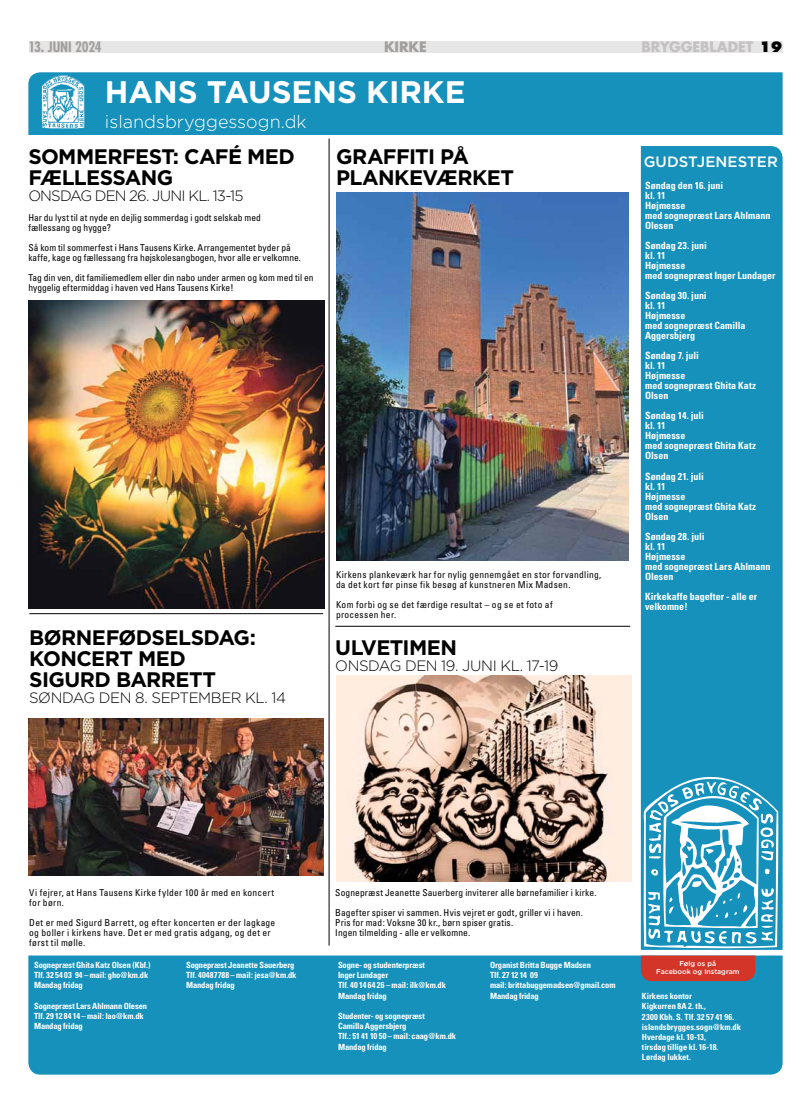
<style>
.page{position:relative;width:811px;height:1120px;background:#fff}
.page>*{position:absolute;margin:0;border:0;box-sizing:border-box;transform-origin:0 0}
.t1{font:700 31.1px "Gotham";color:#fff}
.t2{font:700 21px/21px "Gotham";letter-spacing:-.025em;color:#000}
.t3{font:300 18px "Gotham";color:#fff}
.t4{font:300 15px "Gotham";letter-spacing:-.04em;color:#000}
.t5{font:500 15px "Gotham";letter-spacing:.01em;color:#fff}
.t6{font:700 14px "Futura";letter-spacing:-.005em;color:#c3c1c1}
.t7{font:700 condensed 14px "Futura";letter-spacing:-.02em;color:#a19f9d}
.t8{font:700 14px "Futura";color:#a19f9d}
.t9{font:700 condensed 10px/10px "Univers";color:#fff}
.t10{font:condensed 9.5px/9.9px "Univers";letter-spacing:.015em;color:#000}
.t11{font:700 condensed 8.5px/10.2px "Univers";letter-spacing:-.01em;color:#fff}
.t12{font:500 7px/8.4px "Gotham";color:#fff;text-align:center}
.s1{font-weight:800;color:#000}
</style>
<div class="page">
<div style="left:29px;top:41px;width:753px;height:11px;background:#e7e6e6"></div>
<div style="left:28px;top:72px;width:754px;height:63px;background:#1691bb"></div>
<img style="left:42px;top:75px;width:42px;height:54px">
<div style="left:641px;top:146px;width:141px;height:804px;background:#1691bb"></div>
<svg style="left:643px;top:770px;width:135px;height:179px"></svg>
<div style="left:28px;top:955px;width:754px;height:119px;background:#1691bb"></div>
<div style="left:641px;top:955px;width:114px;height:26px;background:#d43529"></div>
<hr style="left:329px;top:139px;width:1px;height:806px;background:#000">
<hr style="left:29px;top:613px;width:294px;height:1px;background:#000">
<img style="left:337px;top:676px;width:294px;height:205px">
<img style="left:29px;top:719px;width:295px;height:157px">
<hr style="left:335px;top:626px;width:295px;height:1px;background:#000">
<img style="left:336px;top:192px;width:293px;height:368px">
<img style="left:29px;top:300px;width:296px;height:308px">
<h3 class="t7" style="left:28px;top:38px;width:75px">13. juni 2024</h3>
<h3 class="t8" style="left:384px;top:38px;width:43px">kirke</h3>
<h3 class="t6" style="left:641px;top:38px;width:143px">BRYGGEBLADET <span class="s1">19</span></h3>
<h1 class="t1" style="left:105px;top:71px;width:362px">HANS TAUSENS KIRKE</h1>
<h3 class="t3" style="left:105px;top:110px;width:203px">islandsbryggessogn.dk</h3>
<h3 class="t5" style="left:643px;top:151px;width:136px">GUDSTJENESTER</h3>
<h2 class="t2" style="left:28px;top:146px;width:268px">SOMMERFEST: CAFÉ MED<br>FÆLLESSANG</h2>
<h3 class="t4" style="left:28px;top:186px;width:217px">ONSDAG DEN 26. JUNI KL. 13-15</h3>
<p class="t10" style="left:28px;top:213px;width:234px">Har du lyst til at nyde en dejlig sommerdag i godt selskab med fællessang og hygge?</p>
<p class="t10" style="left:28px;top:242px;width:274px">Så kom til sommerfest i Hans Tausens Kirke. Arrangementet byder på kaffe, kage og fællessang fra højskolesangbogen, hvor alle er velkomne.</p>
<p class="t10" style="left:28px;top:272px;width:287px">Tag din ven, dit familiemedlem eller din nabo under armen og kom med til en hyggelig eftermiddag i haven ved Hans Tausens Kirke!</p>
<h2 class="t2" style="left:336px;top:146px;width:179px">GRAFFITI PÅ<br>PLANKEVÆRKET</h2>
<p class="t9" style="left:645px;top:181px;width:127px">Søndag den 16. juni<br>kl. 11<br>Højmesse<br>med sognepræst Lars Ahlmann<br>Olesen</p>
<p class="t9" style="left:645px;top:241px;width:132px">Søndag 23. juni<br>kl. 11<br>Højmesse<br>med sognepræst Inger Lundager</p>
<p class="t9" style="left:645px;top:291px;width:102px">Søndag 30. juni<br>kl. 11<br>Højmesse<br>med sognepræst Camilla<br>Aggersbjerg</p>
<p class="t9" style="left:645px;top:351px;width:112px">Søndag 7. juli<br>kl. 11<br>Højmesse<br>med sognepræst Ghita Katz<br>Olsen</p>
<p class="t9" style="left:645px;top:411px;width:112px">Søndag 14. juli<br>kl. 11<br>Højmesse<br>med sognepræst Ghita Katz<br>Olsen</p>
<p class="t9" style="left:645px;top:471px;width:112px">Søndag 21. juli<br>kl. 11<br>Højmesse<br>med sognepræst Ghita Katz<br>Olsen</p>
<p class="t9" style="left:645px;top:531px;width:127px">Søndag 28. juli<br>kl. 11<br>Højmesse<br>med sognepræst Lars Ahlmann<br>Olesen</p>
<p class="t9" style="left:645px;top:591px;width:113px">Kirkekaffe bagefter - alle er velkomne!</p>
<p class="t10" style="left:336px;top:570px;width:267px">Kirkens plankeværk har for nylig gennemgået en stor forvandling, da det kort før pinse fik besøg af kunstneren Mix Madsen.</p>
<p class="t10" style="left:336px;top:600px;width:218px">Kom forbi og se det færdige resultat – og se et foto af processen her.</p>
<h2 class="t2" style="left:29px;top:627px;width:228px">BØRNEFØDSELSDAG:<br>KONCERT MED<br>SIGURD BARRETT</h2>
<h3 class="t4" style="left:29px;top:688px;width:258px">SØNDAG DEN 8. SEPTEMBER KL. 14</h3>
<h2 class="t2" style="left:335px;top:637px;width:123px">ULVETIMEN</h2>
<h3 class="t4" style="left:335px;top:656px;width:225px">ONSDAG DEN 19. JUNI KL. 17-19</h3>
<p class="t10" style="left:29px;top:887px;width:246px">Vi fejrer, at Hans Tausens Kirke fylder 100 år med en koncert for børn.</p>
<p class="t10" style="left:29px;top:917px;width:248px">Det er med Sigurd Barrett, og efter koncerten er der lagkage og boller i kirkens have. Det er med gratis adgang, og det er først til mølle.</p>
<p class="t10" style="left:335px;top:882px;width:263px;line-height:19.8px">Sognepræst Jeanette Sauerberg inviterer alle børnefamilier i kirke.<br>Bagefter spiser vi sammen. Hvis vejret er godt, griller vi i haven.</p>
<p class="t10" style="left:335px;top:917px;width:179px">Pris for mad: Voksne 30 kr., børn spiser gratis.<br>Ingen tilmelding - alle er velkomne.</p>
<p class="t11" style="left:34px;top:960px;width:118px">Sognepræst Ghita Katz Olsen (Kbf.)<br>Tlf. 32 54 03 94 – mail: gho@km.dk<br>Mandag fridag</p>
<p class="t11" style="left:34px;top:1000px;width:115px">Sognepræst Lars Ahlmann Olesen<br>Tlf. 29 12 84 14 – mail: lao@km.dk<br>Mandag fridag</p>
<p class="t11" style="left:186px;top:960px;width:112px">Sognepræst Jeanette Sauerberg<br>Tlf. 40487788 – mail: jesa@km.dk<br>Mandag fridag</p>
<p class="t11" style="left:338px;top:960px;width:110px">Sogne- og studenterpræst<br>Inger Lundager<br>Tlf. 40 14 64 26 – mail: ilk@km.dk<br>Mandag fridag</p>
<p class="t11" style="left:338px;top:1011px;width:120px">Studenter- og sognepræst<br>Camilla Aggersbjerg<br>Tlf.: 51 41 10 50 – mail: caag@km.dk<br>Mandag fridag</p>
<p class="t11" style="left:490px;top:960px;width:127px">Organist Britta Bugge Madsen<br>Tlf. 27 12 14 09<br>mail: brittabuggemadsen@gmail.com<br>Mandag fridag</p>
<p class="t12" style="left:656px;top:959px;width:85px">Følg os på<br>Facebook og Instagram</p>
<p class="t11" style="left:642px;top:991px;width:101px">Kirkens kontor<br>Kigkurren 8A 2. th.,<br>2300 Kbh. S. Tlf. 32 57 41 96. islandsbrygges.sogn@km.dk<br>Hverdage kl. 10-13,<br>tirsdag tillige kl. 16-18.<br>Lørdag lukket.</p>
</div>
